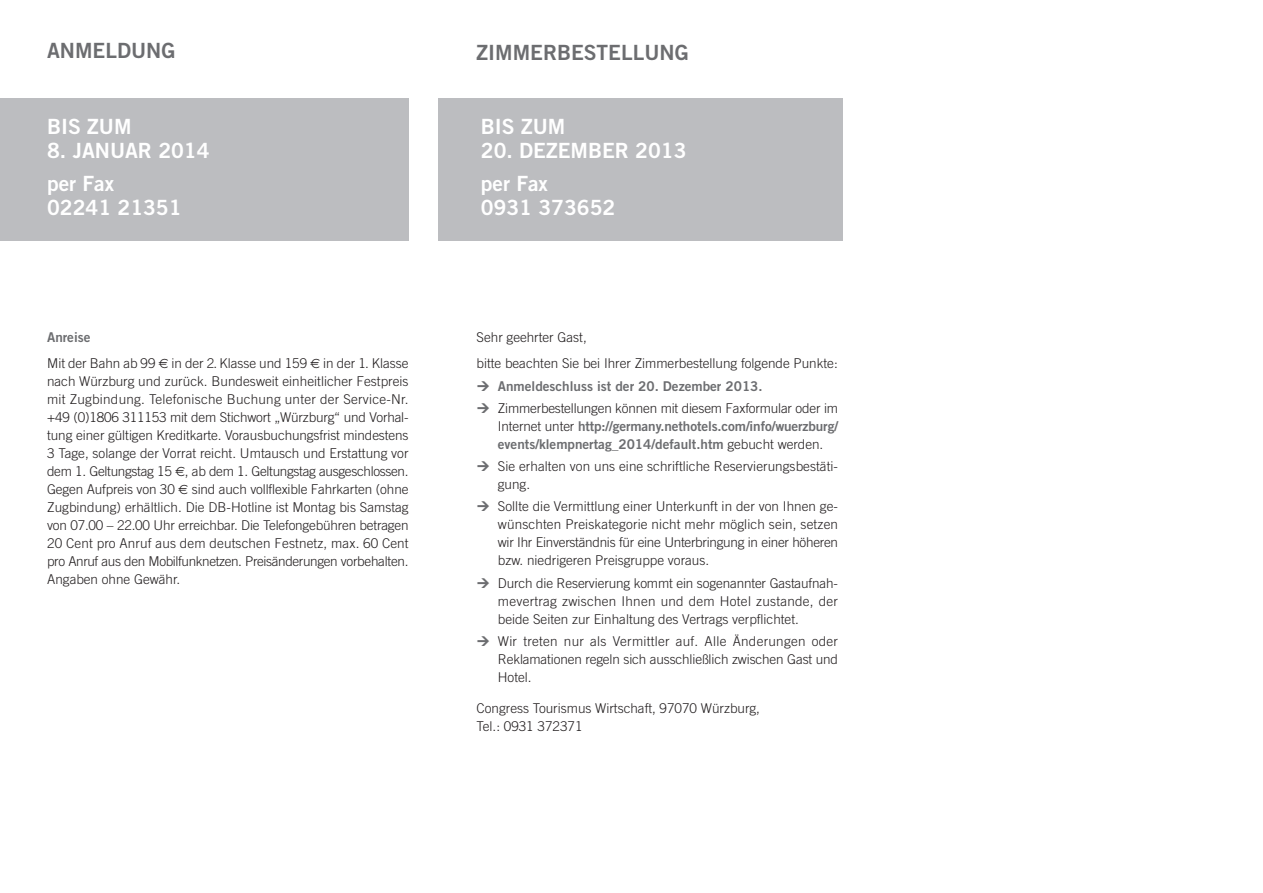
<style>
.page{position:relative;width:1263px;height:893px;background:#fff}
.page>*{position:absolute;margin:0;border:0;box-sizing:border-box;transform-origin:0 0}
.t1{font:21px/32.5px "Trade Gothic Bold Two";color:#fff}
.t2{font:21px "Trade Gothic Bold Two";color:#6c6d70}
.t3{font:300 13.5px/18px "Trade Gothic";color:#231f20;text-align:justify}
.t4{font:13.5px/18px "Trade Gothic Bold Two";color:#6c6d70}
.s1{font-family:"Trade Gothic";font-weight:300;color:#231f20}
</style>
<div class="page">
<div style="left:0;top:98px;width:409px;height:142px;background:#bcbdc0"></div>
<div style="left:438px;top:98px;width:405px;height:142px;background:#bcbdc0"></div>
<h1 class="t2" style="left:47px;top:43px;width:130px">ANMELDUNG</h1>
<h1 class="t1" style="left:47px;top:112px;width:86px">BIS ZUM</h1>
<h1 class="t1" style="left:47px;top:136px;width:164px">8. JANUAR 2014 per Fax</h1>
<h1 class="t1" style="left:47px;top:193px;width:136px">02241 21351</h1>
<p class="t4" style="left:47px;top:329px;width:45px">Anreise</p>
<p class="t3" style="left:47px;top:356px;width:363px">Mit der Bahn ab 99 in der 2. Klasse und 159 in der 1. Klasse nach Würzburg und zurück. Bundesweit einheitlicher Festpreis mit Zugbindung. Telefonische Buchung unter der Service-Nr. +49 (0)1806 311153 mit dem Stichwort „Würzburg“ und Vorhal&shy;tung einer gültigen Kreditkarte. Vorausbuchungsfrist mindestens 3 Tage, solange der Vorrat reicht. Umtausch und Erstattung vor dem 1. Geltungstag 15 , ab dem 1. Geltungstag ausgeschlossen.<br>Gegen Aufpreis von 30</p>
<p class="t3" style="left:47px;top:482px;width:363px;text-indent:145px">sind auch vollflexible Fahrkarten (ohne Zugbindung) erhältlich. Die DB-Hotline ist Montag bis Samstag von 07.00 – 22.00 Uhr erreichbar. Die Telefongebühren betragen 20 Cent pro Anruf aus dem deutschen Festnetz, max. 60 Cent pro Anruf aus den Mobilfunknetzen. Preisänderungen vorbehalten.<br>Angaben ohne Gewähr.</p>
<h1 class="t2" style="left:477px;top:45px;width:214px">ZIMMERBESTELLUNG</h1>
<h1 class="t1" style="left:481px;top:112px;width:86px">BIS ZUM</h1>
<h1 class="t1" style="left:481px;top:136px;width:207px">20. DEZEMBER 2013 per Fax</h1>
<h1 class="t1" style="left:481px;top:193px;width:136px">0931 373652</h1>
<p class="t3" style="left:477px;top:325px;width:363px;line-height:26.5px">Sehr geehrter Gast,<br>bitte beachten Sie bei Ihrer Zimmerbestellung folgende Punkte:</p>
<p class="t4" style="left:498px;top:378px;width:266px">Anmeldeschluss ist der 20. Dezember 2013.</p>
<p class="t3" style="left:498px;top:400px;width:342px">Zimmerbestellungen können mit diesem Faxformular oder im</p>
<p class="t4" style="left:498px;top:418px;width:342px"><span class="s1">Internet unter</span> http://germany.nethotels.com/info/wuerzburg/ events/klempnertag_2014/default.htm <span class="s1">gebucht werden.</span></p>
<p class="t3" style="left:498px;top:458px;width:342px">Sie erhalten von uns eine schriftliche Reservierungsbestäti&shy;gung.</p>
<p class="t3" style="left:498px;top:499px;width:342px">Sollte die Vermittlung einer Unterkunft in der von Ihnen ge&shy;wünschten Preiskategorie nicht mehr möglich sein, setzen wir Ihr Einverständnis für eine Unterbringung in einer höheren bzw. niedrigeren Preisgruppe voraus.</p>
<p class="t3" style="left:498px;top:575px;width:342px">Durch die Reservierung kommt ein sogenannter Gastaufnah&shy;mevertrag zwischen Ihnen und dem Hotel zustande, der beide Seiten zur Einhaltung des Vertrags verpflichtet.</p>
<p class="t3" style="left:498px;top:633px;width:342px">Wir treten nur als Vermittler auf. Alle Änderungen oder Reklamationen regeln sich ausschließlich zwischen Gast und Hotel.</p>
<p class="t3" style="left:477px;top:700px;width:285px">Congress Tourismus Wirtschaft, 97070 Würzburg,<br>Tel.: 0931 372371</p>
</div>
